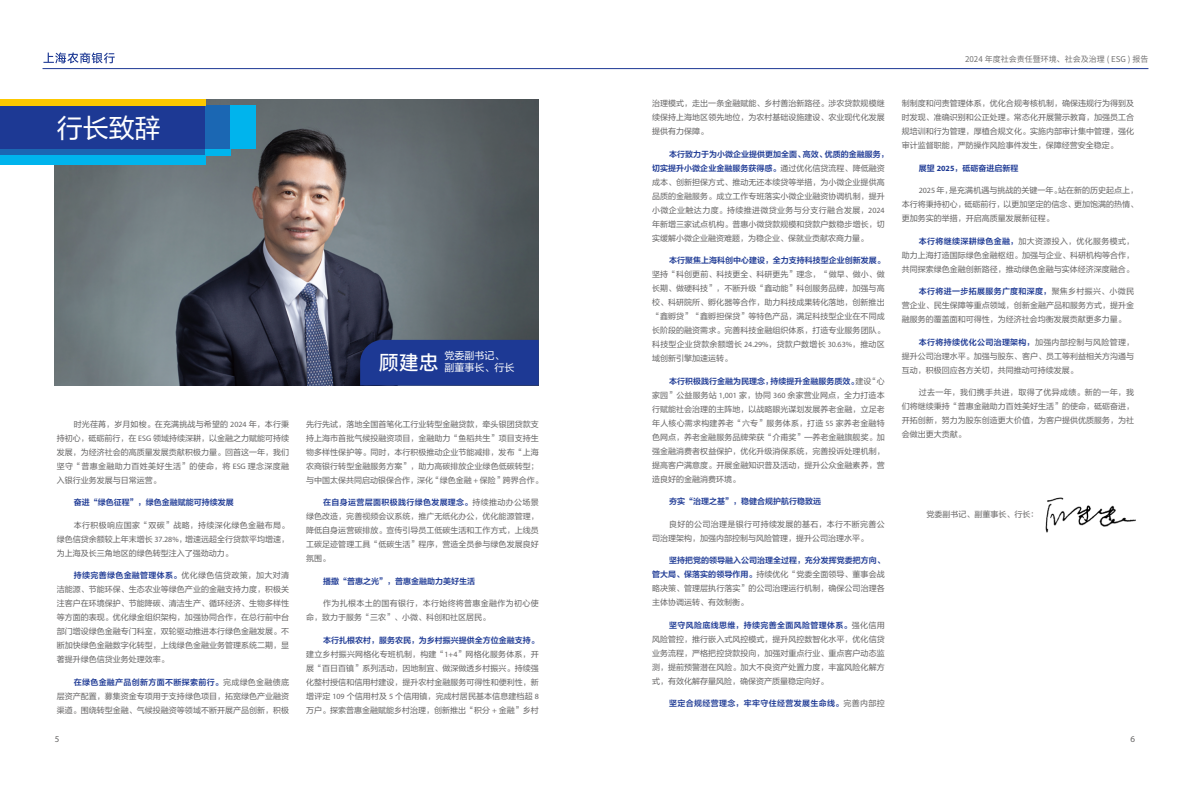
<style>
.page{position:relative;width:1191px;height:794px;background:#fff}
.page>*{position:absolute;margin:0;border:0;box-sizing:border-box;transform-origin:0 0}
.t1{font:26px "FZLTHJW GB1 0";color:#fff}
.t2{font:500 20px "Source Han Sans CN";color:#fff}
.t3{font:10px/12px "FZLTHJW GB1 0";color:#fff}
.t4{font:9px "Myriad Pro";color:#656464}
.t5{font:8px/14px "FZLTHJW GB1 0";color:#656464;text-align:justify}
.t6{font:8px/14px "FZLTZCHJW GB1 0";color:#1d3994}
.t7{font:8px "FZLTZCHJW GB1 0";letter-spacing:.04em;color:#1d3994}
.t8{font:8px/14px "FZLTHJW GB1 0";letter-spacing:.04em;color:#656464}
.t9{font:8px "Source Han Sans CN";color:#727171}
.s1{font-family:"Myriad Pro"}
.s2{font-family:"FZLTHJW GB1 0";color:#656464}
.s3{font-family:"FZLTZCHJW GB1 0";color:#1d3994}
.s4{font-family:"Myriad Pro";font-weight:700}
</style>
<div class="page">
<hr style="left:43px;top:68px;width:1105px;height:1px;background:#1d3994">
<svg style="left:43px;top:52px;width:72px;height:11px"></svg>
<img style="left:55px;top:99px;width:484px;height:286px">
<div style="left:0;top:105px;width:205px;height:44px;background:#1d3994"></div>
<div style="left:205px;top:105px;width:25px;height:44px;background:#1b67b3"></div>
<div style="left:230px;top:105px;width:25px;height:44px;background:#00b4ed"></div>
<div style="left:0;top:99px;width:205px;height:6px;background:#fcc800"></div>
<div style="left:0;top:149px;width:205px;height:6px;background:#1b67b3"></div>
<div style="left:205px;top:149px;width:25px;height:6px;background:#00b4ed"></div>
<div style="left:0;top:155px;width:205px;height:9px;background:#00b4ed"></div>
<div style="left:360px;top:340px;width:179px;height:45px;background:#1d3994"></div>
<img style="left:1045px;top:497px;width:91px;height:36px">
<h1 class="t1" style="left:57px;top:114px;width:105px">行长致辞</h1>
<h2 class="t2" style="left:379px;top:352px;width:61px">顾建忠</h2>
<p class="t3" style="left:444px;top:350px;width:71px">党委副书记、副董事长、行长</p>
<p class="t5" style="left:57px;top:417px;width:234px;text-indent:17px">时光荏苒，岁月如梭。在充满挑战与希望的 <span class="s1">2024</span> 年，本行秉持初心，砥砺前行，在 <span class="s1">ESG</span> 领域持续深耕，以金融之力赋能可持续发展，为经济社会的高质量发展贡献积极力量。回首这一年，我们坚守“普惠金融助力百姓美好生活”的使命，将 <span class="s1">ESG</span> 理念深度融入银行业务发展与日常运营。</p>
<p class="t6" style="left:74px;top:495px;width:161px">奋进“绿色征程”，绿色金融赋能可持续发展</p>
<p class="t5" style="left:57px;top:518px;width:234px;text-indent:17px">本行积极响应国家“双碳”战略，持续深化绿色金融布局。绿色信贷余额较上年末增长 <span class="s1">37.28%</span>，增速远超全行贷款平均增速，为上海及长三角地区的绿色转型注入了强劲动力。</p>
<p class="t7" style="left:74px;top:571px;width:217px">持续完善绿色金融管理体系。<span class="s2">优化绿色信贷政策，加大对清</span></p>
<p class="t5" style="left:57px;top:582px;width:234px">洁能源、节能环保、生态农业等绿色产业的金融支持力度，积极关注客户在环境保护、节能降碳、清洁生产、循环经济、生物多样性等方面的表现。优化绿金组织架构，加强协同合作，在总行前中台部门增设绿色金融专门科室，双轮驱动推进本行绿色金融发展。不断加快绿色金融数字化转型，上线绿色金融业务管理系统二期，显著提升绿色信贷业务处理效率。</p>
<p class="t7" style="left:74px;top:677px;width:217px">在绿色金融产品创新方面不断探索前行。<span class="s2">完成绿色金融债底</span></p>
<p class="t5" style="left:57px;top:689px;width:234px">层资产配置，募集资金专项用于支持绿色项目，拓宽绿色产业融资渠道。围绕转型金融、气候投融资等领域不断开展产品创新，积极</p>
<p class="t5" style="left:306px;top:417px;width:238px;text-align:left">先行先试，落地全国首笔化工行业转型金融贷款，牵头银团贷款支持上海市首批气候投融资项目，金融助力“鱼稻共生”项目支持生物多样性保护等。同时，本行积极推动企业节能减排，发布“上海农商银行转型金融服务方案”，助力高碳排放企业绿色低碳转型；与中国太保共同启动银保合作，深化“绿色金融 <span class="s1">+</span> 保险”跨界合作。</p>
<p class="t7" style="left:323px;top:498px;width:217px">在自身运营层面积极践行绿色发展理念。<span class="s2">持续推动办公场景</span></p>
<p class="t5" style="left:306px;top:509px;width:234px">绿色改造，完善视频会议系统，推广无纸化办公，优化能源管理，降低自身运营碳排放。宣传引导员工低碳生活和工作方式，上线员工碳足迹管理工具“低碳生活”程序，营造全员参与绿色发展良好氛围。</p>
<p class="t6" style="left:323px;top:574px;width:153px">播撒“普惠之光”，普惠金融助力美好生活</p>
<p class="t8" style="left:306px;top:596px;width:234px;text-indent:17px">作为扎根本土的国有银行，本行始终将普惠金融作为初心使命，致力于服务“三农”、小微、科创和社区居民。</p>
<p class="t6" style="left:323px;top:633px;width:217px">本行扎根农村，服务农民，为乡村振兴提供全方位金融支持。</p>
<p class="t5" style="left:306px;top:647px;width:234px">建立乡村振兴网格化专班机制，构建“<span class="s1">1+4</span>”网格化服务体系，开展“百日百镇”系列活动，因地制宜、做深做透乡村振兴。持续强化整村授信和信用村建设，提升农村金融服务可得性和便利性，新增评定 <span class="s1">109</span> 个信用村及 <span class="s1">5</span> 个信用镇，完成村居民基本信息建档超 <span class="s1">8</span>万户。探索普惠金融赋能乡村治理，创新推出“积分 <span class="s1">+</span> 金融”乡村</p>
<p class="t5" style="left:652px;top:97px;width:234px">治理模式，走出一条金融赋能、乡村善治新路径。涉农贷款规模继续保持上海地区领先地位，为农村基础设施建设、农业现代化发展提供有力保障。</p>
<p class="t6" style="left:652px;top:147px;width:238px;text-indent:17px">本行致力于为小微企业提供更加全面、高效、优质的金融服务，切实提升小微企业金融服务获得感。<span class="s2">通过优化信贷流程、降低融资</span></p>
<p class="t5" style="left:652px;top:175px;width:234px">成本、创新担保方式、推动无还本续贷等举措，为小微企业提供高品质的金融服务。成立工作专班落实小微企业融资协调机制，提升小微企业触达力度。持续推进微贷业务与分支行融合发展，<span class="s1">2024</span>年新增三家试点机构。普惠小微贷款规模和贷款户数稳步增长，切实缓解小微企业融资难题，为稳企业、保就业贡献农商力量。</p>
<p class="t6" style="left:669px;top:254px;width:217px">本行聚焦上海科创中心建设，全力支持科技型企业创新发展。</p>
<p class="t5" style="left:652px;top:268px;width:234px">坚持“科创更前、科技更全、科研更先”理念，“做早、做小、做长期、做硬科技”，不断升级“鑫动能”科创服务品牌，加强与高校、科研院所、孵化器等合作，助力科技成果转化落地，创新推出“鑫孵贷”“鑫孵担保贷”等特色产品，满足科技型企业在不同成长阶段的融资需求。完善科技金融组织体系，打造专业服务团队。科技型企业贷款余额增长 <span class="s1">24.29%</span>，贷款户数增长 <span class="s1">30.63%</span>，推动区域创新引擎加速运转。</p>
<p class="t6" style="left:669px;top:374px;width:217px">本行积极践行金融为民理念，持续提升金融服务质效。<span class="s2">建设“心</span></p>
<p class="t5" style="left:652px;top:388px;width:234px">家园”公益服务站 <span class="s1">1,001</span> 家，协同 <span class="s1">360</span> 余家营业网点，全力打造本行赋能社会治理的主阵地，以战略眼光谋划发展养老金融，立足老年人核心需求构建养老“六专”服务体系，打造 <span class="s1">55</span> 家养老金融特色网点，养老金融服务品牌荣获“介甫奖”—养老金融旗舰奖。加强金融消费者权益保护，优化升级消保系统，完善投诉处理机制，提高客户满意度。开展金融知识普及活动，提升公众金融素养，营造良好的金融消费环境。</p>
<p class="t6" style="left:669px;top:495px;width:153px">夯实“治理之基”，稳健合规护航行稳致远</p>
<p class="t8" style="left:652px;top:517px;width:234px;text-indent:17px">良好的公司治理是银行可持续发展的基石，本行不断完善公司治理架构，加强内部控制与风险管理，提升公司治理水平。</p>
<p class="t6" style="left:669px;top:554px;width:217px">坚持把党的领导融入公司治理全过程，充分发挥党委把方向、</p>
<p class="t5" style="left:652px;top:568px;width:234px"><span class="s3">管大局、保落实的领导作用。</span>持续优化“党委全面领导、董事会战略决策、管理层执行落实”的公司治理运行机制，确保公司治理各主体协调运转、有效制衡。</p>
<p class="t7" style="left:669px;top:620px;width:217px">坚守风险底线思维，持续完善全面风险管理体系。<span class="s2">强化信用</span></p>
<p class="t5" style="left:652px;top:632px;width:234px">风险管控，推行嵌入式风控模式，提升风控数智化水平，优化信贷业务流程，严格把控贷款投向，加强对重点行业、重点客户动态监测，提前预警潜在风险。加大不良资产处置力度，丰富风险化解方式，有效化解存量风险，确保资产质量稳定向好。</p>
<p class="t7" style="left:669px;top:699px;width:217px">坚定合规经营理念，牢牢守住经营发展生命线。<span class="s2">完善内部控</span></p>
<p class="t9" style="left:965px;top:55px;width:185px">2024 年度社会责任暨环境、社会及治理 ( ESG ) 报告</p>
<p class="t5" style="left:901px;top:97px;width:234px">制制度和问责管理体系，优化合规考核机制，确保违规行为得到及时发现、准确识别和公正处理。常态化开展警示教育，加强员工合规培训和行为管理，厚植合规文化。实施内部审计集中管理，强化审计监督职能，严防操作风险事件发生，保障经营安全稳定。</p>
<p class="t6" style="left:918px;top:161px;width:101px">展望 <span class="s4">2025</span>，砥砺奋进启新程</p>
<p class="t5" style="left:901px;top:184px;width:238px;text-indent:17px"><span class="s1">2025</span>年，是充满机遇与挑战的关键一年。站在新的历史起点上，本行将秉持初心，砥砺前行，以更加坚定的信念、更加饱满的热情、更加务实的举措，开启高质量发展新征程。</p>
<p class="t5" style="left:901px;top:234px;width:234px;text-indent:17px"><span class="s3">本行将继续深耕绿色金融，</span>加大资源投入，优化服务模式，助力上海打造国际绿色金融枢纽。加强与企业、科研机构等合作，共同探索绿色金融创新路径，推动绿色金融与实体经济深度融合。</p>
<p class="t7" style="left:918px;top:287px;width:217px">本行将进一步拓展服务广度和深度，<span class="s2">聚焦乡村振兴、小微民</span></p>
<p class="t5" style="left:901px;top:299px;width:234px">营企业、民生保障等重点领域，创新金融产品和服务方式，提升金融服务的覆盖面和可得性，为经济社会均衡发展贡献更多力量。</p>
<p class="t7" style="left:918px;top:337px;width:217px">本行将持续优化公司治理架构，<span class="s2">加强内部控制与风险管理，</span></p>
<p class="t5" style="left:901px;top:349px;width:234px">提升公司治理水平。加强与股东、客户、员工等利益相关方沟通与互动，积极回应各方关切，共同推动可持续发展。</p>
<p class="t5" style="left:901px;top:386px;width:234px;text-indent:17px">过去一年，我们携手共进，取得了优异成绩。新的一年，我们将继续秉持“普惠金融助力百姓美好生活”的使命，砥砺奋进，开拓创新，努力为股东创造更大价值，为客户提供优质服务，为社会做出更大贡献。</p>
<p class="t5" style="left:926px;top:507px;width:113px">党委副书记、副董事长、行长：</p>
<p class="t4" style="left:55px;top:733px;width:6px">5</p>
<p class="t4" style="left:1130px;top:733px;width:6px">6</p>
</div>
